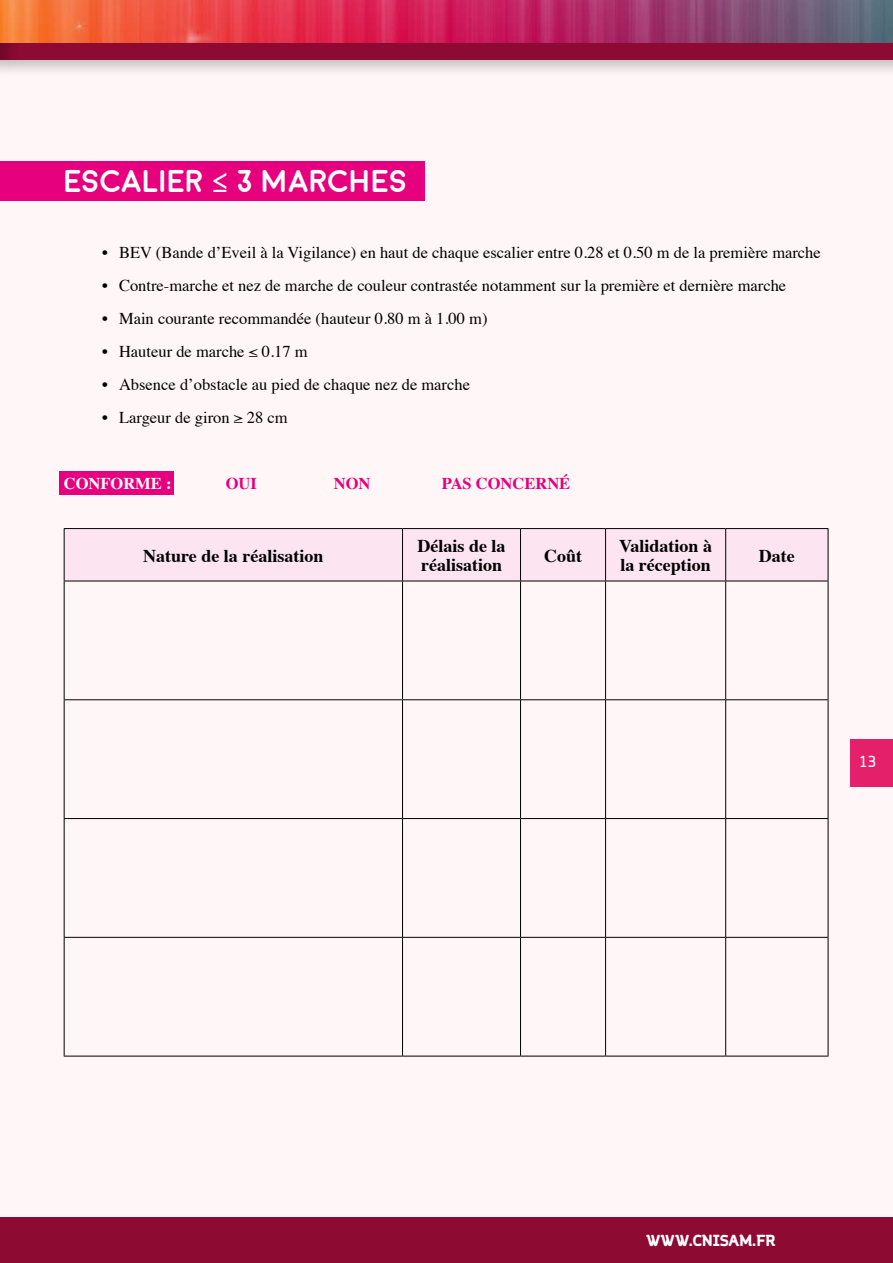
<style>
.page{position:relative;width:893px;height:1263px;background:#fff7f7}
.page>*{position:absolute;margin:0;border:0;box-sizing:border-box;transform-origin:0 0}
.t1{font:700 31.5px "Moon";color:#fff}
.t2{font:700 18px/19.4px "Times";color:#000}
.t3{font:16.5px "Times";color:#000}
.t4{font:700 16.5px "Times";color:#e6007d}
.t5{font:700 16.5px "Times";color:#fff}
.t6{font:700 15px "Margot";letter-spacing:.01em;color:#fff}
.t7{font:15px "Margot";color:#fff}
</style>
<div class="page">
<div style="left:0;top:0;width:893px;height:79px;background:#000;opacity:.27"></div>
<div style="left:0;top:0;width:893px;height:59px;background:#8d0a32"></div>
<div style="left:0;top:0;width:20px;height:79px;background:#000;opacity:.27"></div>
<hr style="left:0;top:0;width:1px;height:59px;background:#8d0a32">
<div style="left:0;top:1217px;width:893px;height:46px;background:#8d0a32"></div>
<div style="left:850px;top:739px;width:43px;height:48px;background:#e4206a"></div>
<img style="left:0;top:0;width:893px;height:43px">
<div style="left:60px;top:471px;width:114px;height:24px;background:#e6007d"></div>
<div style="left:0;top:162px;width:424px;height:39px;background:#e6007d"></div>
<div style="left:65px;top:529px;width:763px;height:52px;background:#fce5f1"></div>
<hr style="left:64px;top:528px;width:338px;height:1px;background:#000">
<hr style="left:64px;top:529px;width:1px;height:52px;background:#000">
<hr style="left:402px;top:528px;width:118px;height:1px;background:#000">
<hr style="left:402px;top:529px;width:1px;height:52px;background:#000">
<hr style="left:520px;top:528px;width:86px;height:1px;background:#000">
<hr style="left:520px;top:529px;width:1px;height:52px;background:#000">
<hr style="left:606px;top:528px;width:120px;height:1px;background:#000">
<hr style="left:605px;top:529px;width:1px;height:52px;background:#000">
<hr style="left:726px;top:528px;width:102px;height:1px;background:#000">
<hr style="left:725px;top:529px;width:1px;height:52px;background:#000">
<hr style="left:828px;top:529px;width:1px;height:52px;background:#000">
<hr style="left:64px;top:581px;width:338px;height:1px;background:#000">
<hr style="left:64px;top:581px;width:1px;height:118px;background:#000">
<hr style="left:402px;top:581px;width:118px;height:1px;background:#000">
<hr style="left:402px;top:581px;width:1px;height:118px;background:#000">
<hr style="left:520px;top:581px;width:86px;height:1px;background:#000">
<hr style="left:520px;top:581px;width:1px;height:118px;background:#000">
<hr style="left:606px;top:581px;width:120px;height:1px;background:#000">
<hr style="left:605px;top:581px;width:1px;height:118px;background:#000">
<hr style="left:726px;top:581px;width:102px;height:1px;background:#000">
<hr style="left:725px;top:581px;width:1px;height:118px;background:#000">
<hr style="left:828px;top:581px;width:1px;height:118px;background:#000">
<hr style="left:64px;top:699px;width:338px;height:1px;background:#000">
<hr style="left:64px;top:700px;width:1px;height:118px;background:#000">
<hr style="left:402px;top:699px;width:118px;height:1px;background:#000">
<hr style="left:402px;top:700px;width:1px;height:118px;background:#000">
<hr style="left:520px;top:699px;width:86px;height:1px;background:#000">
<hr style="left:520px;top:700px;width:1px;height:118px;background:#000">
<hr style="left:606px;top:699px;width:120px;height:1px;background:#000">
<hr style="left:605px;top:700px;width:1px;height:118px;background:#000">
<hr style="left:726px;top:699px;width:102px;height:1px;background:#000">
<hr style="left:725px;top:700px;width:1px;height:118px;background:#000">
<hr style="left:828px;top:700px;width:1px;height:118px;background:#000">
<hr style="left:64px;top:818px;width:338px;height:1px;background:#000">
<hr style="left:64px;top:819px;width:1px;height:118px;background:#000">
<hr style="left:402px;top:818px;width:118px;height:1px;background:#000">
<hr style="left:402px;top:819px;width:1px;height:118px;background:#000">
<hr style="left:520px;top:818px;width:86px;height:1px;background:#000">
<hr style="left:520px;top:819px;width:1px;height:118px;background:#000">
<hr style="left:606px;top:818px;width:120px;height:1px;background:#000">
<hr style="left:605px;top:819px;width:1px;height:118px;background:#000">
<hr style="left:726px;top:818px;width:102px;height:1px;background:#000">
<hr style="left:725px;top:819px;width:1px;height:118px;background:#000">
<hr style="left:828px;top:819px;width:1px;height:118px;background:#000">
<hr style="left:64px;top:937px;width:338px;height:1px;background:#000">
<hr style="left:64px;top:938px;width:1px;height:118px;background:#000">
<hr style="left:402px;top:937px;width:118px;height:1px;background:#000">
<hr style="left:402px;top:938px;width:1px;height:118px;background:#000">
<hr style="left:520px;top:937px;width:86px;height:1px;background:#000">
<hr style="left:520px;top:938px;width:1px;height:118px;background:#000">
<hr style="left:606px;top:937px;width:120px;height:1px;background:#000">
<hr style="left:605px;top:938px;width:1px;height:118px;background:#000">
<hr style="left:726px;top:937px;width:102px;height:1px;background:#000">
<hr style="left:725px;top:938px;width:1px;height:118px;background:#000">
<hr style="left:828px;top:938px;width:1px;height:118px;background:#000">
<hr style="left:64px;top:1056px;width:338px;height:1px;background:#000">
<hr style="left:402px;top:1056px;width:118px;height:1px;background:#000">
<hr style="left:520px;top:1056px;width:86px;height:1px;background:#000">
<hr style="left:606px;top:1056px;width:120px;height:1px;background:#000">
<hr style="left:726px;top:1056px;width:102px;height:1px;background:#000">
<h1 class="t1" style="left:64px;top:166px;width:345px">ESCALIER ≤ 3 MARCHES</h1>
<p class="t3" style="left:102px;top:237px;width:720px">• BEV (Bande d’Eveil à la Vigilance) en haut de chaque escalier entre 0.28 et 0.50 m de la première marche</p>
<p class="t3" style="left:102px;top:270px;width:686px">• Contre-marche et nez de marche de couleur contrastée notamment sur la première et dernière marche</p>
<p class="t3" style="left:102px;top:303px;width:387px">• Main courante recommandée (hauteur 0.80 m à 1.00 m)</p>
<p class="t3" style="left:102px;top:336px;width:207px">• Hauteur de marche ≤ 0.17 m</p>
<p class="t3" style="left:102px;top:369px;width:369px">• Absence d’obstacle au pied de chaque nez de marche</p>
<p class="t3" style="left:102px;top:402px;width:187px">• Largeur de giron ≥ 28 cm</p>
<p class="t5" style="left:64px;top:468px;width:109px">CONFORME :</p>
<p class="t4" style="left:226px;top:468px;width:33px">OUI</p>
<p class="t4" style="left:334px;top:468px;width:38px">NON</p>
<p class="t4" style="left:442px;top:468px;width:130px">PAS CONCERNÉ</p>
<p class="t2" style="left:143px;top:544px;width:182px">Nature de la réalisation</p>
<p class="t2" style="left:417px;top:534px;width:90px">Délais de la réalisation</p>
<p class="t2" style="left:544px;top:544px;width:39px">Coût</p>
<p class="t2" style="left:619px;top:534px;width:94px">Validation à la réception</p>
<p class="t2" style="left:759px;top:544px;width:37px">Date</p>
<p class="t7" style="left:860px;top:751px;width:17px">13</p>
<p class="t6" style="left:646px;top:1229px;width:131px">WWW.CNISAM.FR</p>
</div>
